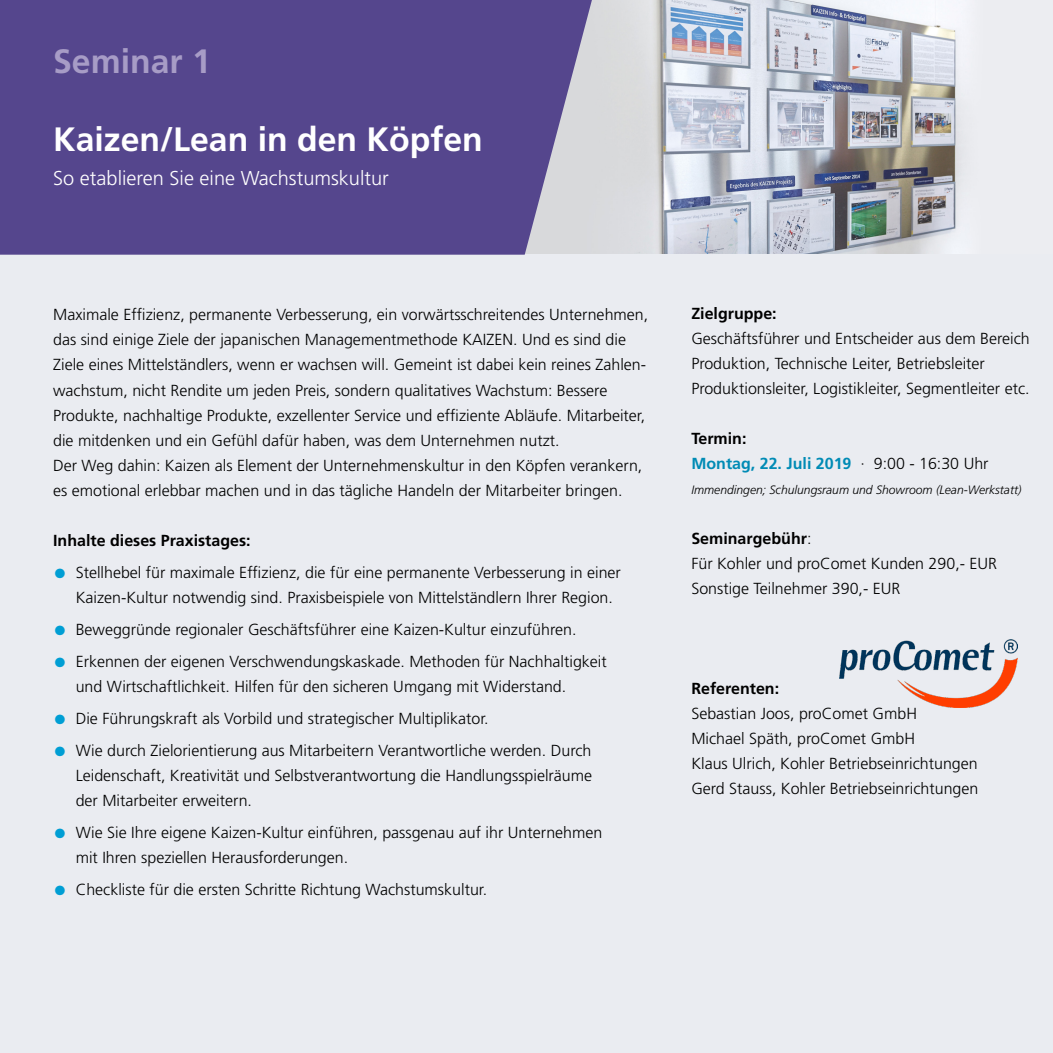
<style>
.page{position:relative;width:1053px;height:1053px;background:#fff}
.page>*{position:absolute;margin:0;border:0;box-sizing:border-box;transform-origin:0 0}
.t1{font:700 33.75px "Frutiger";color:#fff}
.t2{font:700 33.75px "Frutiger";color:#a79cc6}
.t3{font:300 20px "Frutiger";color:#fff}
.t4{font:300 16px/25px "Frutiger";color:#000}
.t5{font:700 16px "Frutiger";color:#000}
.t6{font:700 16px/25px "Frutiger";color:#008bb5}
.t7{font:italic 300 12.12px "Frutiger";color:#000}
.s1{font-size:27.5px;color:#009ed4}
.s2{color:#000}
.s3{font-weight:300;color:#000}
.s4{font-weight:700}
</style>
<div class="page">
<hr style="left:1052px;top:255px;width:1px;height:797px;background:#eaecf1">
<img style="left:592px;top:0;width:460px;height:255px">
<div style="left:0;top:255px;width:1052px;height:797px;background:#eaecf1"></div>
<div style="left:0;top:0;width:592px;height:255px;background:#55468d"></div>
<img style="left:839px;top:639px;width:178px;height:68px">
<h1 class="t2" style="left:53px;top:42px;width:159px">Seminar 1</h1>
<h1 class="t1" style="left:53px;top:119px;width:431px">Kaizen/Lean in den Köpfen</h1>
<p class="t3" style="left:53px;top:167px;width:337px">So etablieren Sie eine Wachstumskultur</p>
<p class="t4" style="left:53px;top:302px;width:596px">Maximale Effizienz, permanente Verbesserung, ein vorwärtsschreitendes Unternehmen, das sind einige Ziele der japanischen Managementmethode KAIZEN. Und es sind die Ziele eines Mittelständlers, wenn er wachsen will. Gemeint ist dabei kein reines Zahlen&shy;wachstum, nicht Rendite um jeden Preis, sondern qualitatives Wachstum: Bessere Produkte, nachhaltige Produkte, exzellenter Service und effiziente Abläufe. Mitarbeiter, die mitdenken und ein Gefühl dafür haben, was dem Unternehmen nutzt.<br>Der Weg dahin: Kaizen als Element der Unternehmenskultur in den Köpfen verankern, es emotional erlebbar machen und in das tägliche Handeln der Mitarbeiter bringen.</p>
<p class="t5" style="left:53px;top:530px;width:199px">Inhalte dieses Praxistages:</p>
<p class="t4" style="left:76px;top:560px;width:546px;text-indent:-22px"><span class="s1">•</span> Stellhebel für maximale Effizienz, die für eine permanente Verbesserung in einer<br>Kaizen-Kultur notwendig sind. Praxisbeispiele von Mittelständlern Ihrer Region.</p>
<p class="t4" style="left:53px;top:617px;width:525px"><span class="s1">•</span> Beweggründe regionaler Geschäftsführer eine Kaizen-Kultur einzuführen.</p>
<p class="t4" style="left:76px;top:649px;width:532px;text-indent:-22px"><span class="s1">•</span> Erkennen der eigenen Verschwendungskaskade. Methoden für Nachhaltigkeit und Wirtschaftlichkeit. Hilfen für den sicheren Umgang mit Widerstand.</p>
<p class="t4" style="left:53px;top:706px;width:437px"><span class="s1">•</span> Die Führungskraft als Vorbild und strategischer Multiplikator.</p>
<p class="t4" style="left:76px;top:738px;width:518px;text-align:justify;text-indent:-22px"><span class="s1">•</span> Wie durch Zielorientierung aus Mitarbeitern Verantwortliche werden. Durch Leidenschaft, Kreativität und Selbstverantwortung die Handlungsspielräume der Mitarbeiter erweitern.</p>
<p class="t4" style="left:76px;top:820px;width:528px;text-indent:-22px"><span class="s1">•</span> Wie Sie Ihre eigene Kaizen-Kultur einführen, passgenau auf ihr Unternehmen mit Ihren speziellen Herausforderungen.</p>
<p class="t4" style="left:53px;top:877px;width:435px"><span class="s1">•</span> Checkliste für die ersten Schritte Richtung Wachstumskultur.</p>
<p class="t5" style="left:691px;top:304px;width:87px">Zielgruppe:</p>
<p class="t4" style="left:691px;top:326px;width:340px">Geschäftsführer und Entscheider aus dem Bereich<br>Produktion, Technische Leiter, Betriebsleiter<br>Produktionsleiter, Logistikleiter, Segmentleiter etc.</p>
<p class="t6" style="left:691px;top:426px;width:299px"><span class="s2">Termin:<br></span>Montag, 22. Juli 2019 <span class="s3">· 9:00 - 16:30 Uhr</span></p>
<p class="t7" style="left:691px;top:483px;width:331px">Immendingen; Schulungsraum und Showroom (Lean-Werkstatt)</p>
<p class="t4" style="left:691px;top:526px;width:307px"><span class="s4">Seminargebühr</span>:<br>Für Kohler und proComet Kunden 290,- EUR<br>Sonstige Teilnehmer 390,- EUR</p>
<p class="t5" style="left:691px;top:679px;width:89px">Referenten:</p>
<p class="t4" style="left:691px;top:701px;width:288px">Sebastian Joos, proComet GmbH<br>Michael Späth, proComet GmbH<br>Klaus Ulrich, Kohler Betriebseinrichtungen Gerd Stauss, Kohler Betriebseinrichtungen</p>
</div>
